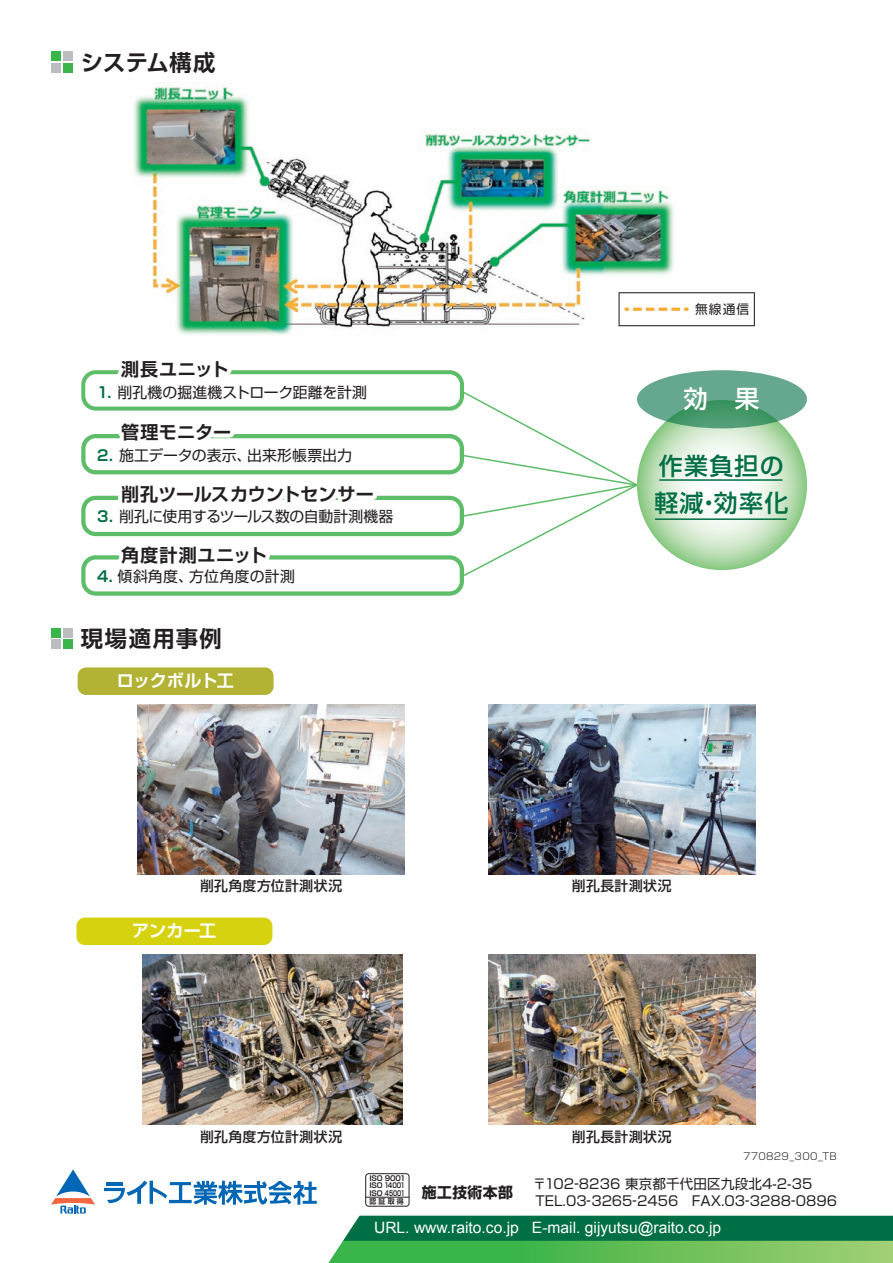
<style>
.page{position:relative;width:893px;height:1263px;background:#fff}
.page>*{position:absolute;margin:0;border:0;box-sizing:border-box;transform-origin:0 0}
.t1{font:500 24.45px "Shin Go Pro";color:#fff}
.t2{font:500 24px/37.5px "Shin Go Pro";letter-spacing:.05em;color:#016f45}
.t3{font:700 22.35px "Shin Go Pro De";letter-spacing:.05em;color:#231f20}
.t4{font:700 18px "Shin Go Pro De";letter-spacing:.01em;color:#231f20}
.t5{font:700 18px "Shin Go Pro De";letter-spacing:.035em;color:#231f20}
.t6{font:700 16.95px "Shin Go Pro De";letter-spacing:-.03em;color:#fff}
.t7{font:700 16.95px "Shin Go Pro De";letter-spacing:-.01em;color:#fff}
.t8{font:15.6px "Arial";color:#fff}
.t9{font:14.85px "Shin Go Pro";color:#231f20}
.t10{font:14.85px "Shin Go Pro";letter-spacing:-.025em;color:#231f20}
.t11{font:700 14.85px "Shin Go Pro";letter-spacing:.03em;color:#231f20}
.t12{font:500 13.8px "Shin Go Pro";letter-spacing:.03em;color:#231f20}
.t13{font:13.5px "Shin Go Pro";color:#231f20}
.t14{font:12.75px "Shin Go Pro";color:#231f20}
.t15{font:300 9.75px "Shin Go Pro";letter-spacing:.035em;color:#231f20}
.t16{font:700 7.2px "Shin Go Pro De";letter-spacing:-.015em;color:#231f20}
.t17{font:700 6.9px "Shin Go Pro De";color:#231f20}
.s1{font-family:"Shin Go Pro De";font-weight:700;color:#016f45}
</style>
<div class="page">
<div style="left:51px;top:52px;width:10px;height:9px;background:#3ab54a"></div>
<div style="left:63px;top:52px;width:10px;height:9px;background:#bcbdc0"></div>
<div style="left:51px;top:63px;width:10px;height:10px;background:#bcbdc0"></div>
<div style="left:63px;top:63px;width:10px;height:10px;background:#3ab54a"></div>
<div style="left:51px;top:628px;width:10px;height:9px;background:#3ab54a"></div>
<div style="left:63px;top:628px;width:10px;height:9px;background:#bcbdc0"></div>
<div style="left:51px;top:639px;width:10px;height:10px;background:#bcbdc0"></div>
<div style="left:63px;top:639px;width:10px;height:10px;background:#3ab54a"></div>
<img style="left:133px;top:82px;width:558px;height:253px">
<img style="left:137px;top:704px;width:268px;height:170px">
<img style="left:488px;top:704px;width:267px;height:170px">
<img style="left:489px;top:955px;width:266px;height:170px">
<img style="left:142px;top:955px;width:260px;height:170px">
<div style="left:78px;top:667px;width:196px;height:28px;background:#b2b235;border-radius:9px"></div>
<div style="left:76px;top:917px;width:196px;height:28px;background:#d6d210;border-radius:9px"></div>
<svg style="left:618px;top:292px;width:137px;height:34px"></svg>
<svg style="left:81px;top:370px;width:558px;height:226px"></svg>
<svg style="left:637px;top:400px;width:170px;height:170px"></svg>
<hr style="left:659px;top:479px;width:123px;height:2px;background:#016f45">
<hr style="left:655px;top:518px;width:132px;height:2px;background:#016f45">
<svg style="left:637px;top:370px;width:170px;height:58px;background:#5da485"></svg>
<svg style="left:51px;top:1169px;width:44px;height:44px"></svg>
<svg style="left:104px;top:1180px;width:213px;height:25px"></svg>
<svg style="left:328px;top:1216px;width:565px;height:47px;background:#349752"></svg>
<div style="left:365px;top:1173px;width:44px;height:33px;border:1px solid #231f20;border-radius:3px"></div>
<hr style="left:366px;top:1197px;width:43px;height:1px;background:#231f20">
<h3 class="t3" style="left:81px;top:44px;width:136px">システム構成</h3>
<h3 class="t4" style="left:121px;top:354px;width:109px">測長ユニット</h3>
<p class="t9" style="left:97px;top:380px;width:272px"><span class="s1">1.</span> 削孔機の掘進機ストローク距離を計測</p>
<h3 class="t4" style="left:121px;top:417px;width:111px">管理モニター</h3>
<p class="t9" style="left:97px;top:444px;width:156px"><span class="s1">2.</span> 施工データの表示、</p>
<p class="t9" style="left:247px;top:444px;width:106px">出来形帳票出力</p>
<h3 class="t4" style="left:121px;top:480px;width:254px">削孔ツールスカウントセンサー</h3>
<p class="t10" style="left:97px;top:504px;width:298px"><span class="s1">3.</span> 削孔に使用するツールス数の自動計測機器</p>
<h3 class="t5" style="left:121px;top:540px;width:147px">角度計測ユニット</h3>
<p class="t9" style="left:97px;top:564px;width:97px"><span class="s1">4.</span> 傾斜角度、</p>
<p class="t9" style="left:189px;top:564px;width:107px">方位角度の計測</p>
<h3 class="t3" style="left:81px;top:620px;width:142px">現場適用事例</h3>
<p class="t6" style="left:117px;top:667px;width:118px">ロックボルト工</p>
<p class="t12" style="left:200px;top:874px;width:143px">削孔角度方位計測状況</p>
<p class="t7" style="left:132px;top:917px;width:86px">アンカー工</p>
<p class="t12" style="left:200px;top:1125px;width:143px">削孔角度方位計測状況</p>
<p class="t14" style="left:695px;top:299px;width:56px">無線通信</p>
<h1 class="t1" style="left:683px;top:379px;width:77px">効　果</h1>
<h2 class="t2" style="left:654px;top:444px;width:136px">作業負担の軽減効率化</h2>
<h2 class="t2" style="left:697px;top:482px;width:25px">・</h2>
<p class="t12" style="left:572px;top:874px;width:101px">削孔長計測状況</p>
<p class="t12" style="left:572px;top:1125px;width:101px">削孔長計測状況</p>
<p class="t15" style="left:743px;top:1149px;width:95px">770829_300_TB</p>
<p class="t16" style="left:369px;top:1172px;width:38px">ISO 9001</p>
<p class="t13" style="left:544px;top:1173px;width:269px">102-8236 東京都千代田区九段北4-2-35</p>
<p class="t13" style="left:533px;top:1173px;width:15px">〒</p>
<p class="t16" style="left:369px;top:1180px;width:37px">ISO 14001</p>
<p class="t11" style="left:422px;top:1181px;width:92px">施工技術本部</p>
<p class="t16" style="left:369px;top:1187px;width:37px">ISO 45001</p>
<p class="t13" style="left:535px;top:1190px;width:144px">TEL.03-3265-2456</p>
<p class="t8" style="left:532px;top:1218px;width:191px">E-mail. gijyutsu@raito.co j p.</p>
<p class="t13" style="left:692px;top:1190px;width:146px">FAX.03-3288-0896</p>
<p class="t17" style="left:369px;top:1196px;width:36px">認証取得</p>
<p class="t8" style="left:374px;top:1218px;width:146px">URL. www.raito.co j p.</p>
</div>
